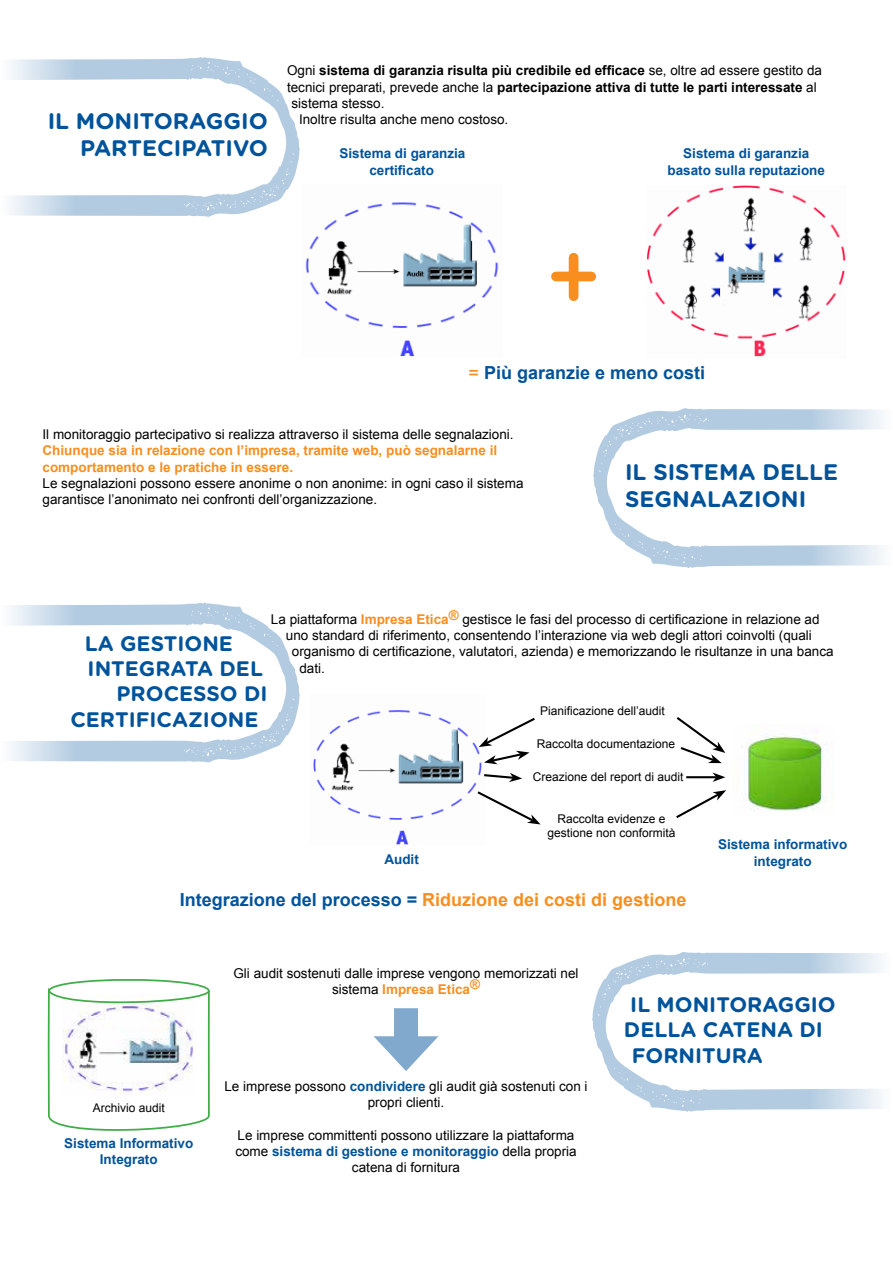
<style>
.page{position:relative;width:893px;height:1263px;background:#fff}
.page>*{position:absolute;margin:0;border:0;box-sizing:border-box;transform-origin:0 0}
.t1{font:700 22.5px/27px "Gotham Rounded";color:#00539b;text-align:right}
.t2{font:700 21px "Gotham Rounded";color:#00539b}
.t3{font:700 18px "Arial";color:#f78e1e}
.t4{font:700 18px "Arial";color:#00539b}
.t5{font:13.5px/16.2px "Arial";color:#000;text-align:center}
.t6{font:700 13.5px "Arial";color:#000}
.t7{font:700 13.5px/16.2px "Arial";color:#00539b;text-align:center}
.t8{font:700 13.5px/16.2px "Arial";color:#f78e1e}
.t9{font:12px/14.4px "Arial";color:#000;text-align:center}
.s1{font-weight:400}
.s2{font-weight:400;color:#f78e1e}
.s3{font-weight:700;color:#f78e1e}
.s4{color:#00539b}
.s5{font-weight:700;color:#00539b}
</style>
<div class="page">
<svg style="left:11px;top:57px;width:289px;height:160px"></svg>
<svg style="left:593px;top:408px;width:289px;height:160px"></svg>
<svg style="left:11px;top:602px;width:289px;height:160px"></svg>
<svg style="left:592px;top:952px;width:289px;height:160px"></svg>
<div style="left:569px;top:258px;width:9px;height:38px;background:#f78e1e"></div>
<div style="left:556px;top:272px;width:35px;height:9px;background:#f78e1e"></div>
<img style="left:305px;top:202px;width:194px;height:155px">
<img style="left:647px;top:185px;width:199px;height:172px">
<img style="left:747px;top:724px;width:81px;height:87px">
<img style="left:313px;top:710px;width:169px;height:135px">
<svg style="left:484px;top:773px;width:38px;height:9px"></svg>
<svg style="left:475px;top:789px;width:65px;height:35px"></svg>
<hr style="left:686px;top:776px;width:30px;height:2px;background:#000">
<svg style="left:712px;top:772px;width:13px;height:10px"></svg>
<svg style="left:676px;top:717px;width:49px;height:46px"></svg>
<svg style="left:676px;top:790px;width:50px;height:28px"></svg>
<svg style="left:479px;top:716px;width:56px;height:48px"></svg>
<div style="left:394px;top:1008px;width:24px;height:41px;background:#80a9cd"></div>
<svg style="left:374px;top:1036px;width:64px;height:35px"></svg>
<svg style="left:47px;top:979px;width:163px;height:152px"></svg>
<h1 class="t1" style="left:48px;top:107px;width:222px">IL MONITORAGGIO<br>PARTECIPATIVO</h1>
<p class="t6" style="left:287px;top:61px;width:536px"><span class="s1">Ogni</span> sistema di garanzia risulta più credibile ed efficace <span class="s1">se, oltre ad essere gestito da</span></p>
<p class="t6" style="left:287px;top:77px;width:531px"><span class="s1">tecnici preparati, prevede anche la</span> partecipazione attiva di tutte le parti interessate <span class="s1">al</span></p>
<p class="t5" style="left:292px;top:95px;width:95px">sistema stesso.</p>
<p class="t5" style="left:299px;top:111px;width:211px">Inoltre risulta anche meno costoso.</p>
<p class="t7" style="left:339px;top:146px;width:128px">Sistema di garanzia certificato</p>
<p class="t7" style="left:667px;top:146px;width:159px">Sistema di garanzia basato sulla reputazione</p>
<h3 class="t4" style="left:468px;top:360px;width:238px"><span class="s2">=</span> Più garanzie e meno costi</h3>
<p class="t5" style="left:43px;top:426px;width:473px">Il monitoraggio partecipativo si realizza attraverso il sistema delle segnalazioni.</p>
<p class="t8" style="left:43px;top:443px;width:456px">Chiunque sia in relazione con l’impresa, tramite web, può segnalarne il comportamento e le pratiche in essere.</p>
<p class="t5" style="left:43px;top:475px;width:482px;text-align:left">Le segnalazioni possono essere anonime o non anonime: in ogni caso il sistema garantisce l’anonimato nei confronti dell’organizzazione.</p>
<h1 class="t1" style="left:625px;top:458px;width:215px;text-align:left">IL SISTEMA DELLE<br>SEGNALAZIONI</h1>
<p class="t5" style="left:271px;top:611px;width:550px">La piattaforma <span class="s3">Impresa Etica</span><sup>®</sup> gestisce le fasi del processo di certificazione in relazione ad</p>
<p class="t5" style="left:286px;top:627px;width:527px">uno standard di riferimento, consentendo l’interazione via web degli attori coinvolti (quali</p>
<p class="t5" style="left:292px;top:643px;width:543px">organismo di certificazione, valutatori, azienda) e memorizzando le risultanze in una banca</p>
<p class="t5" style="left:299px;top:660px;width:27px">dati.</p>
<h2 class="t2" style="left:85px;top:628px;width:150px">LA GESTIONE</h2>
<h2 class="t2" style="left:88px;top:653px;width:177px">INTEGRATA DEL</h2>
<h2 class="t2" style="left:117px;top:678px;width:152px">PROCESSO DI</h2>
<h2 class="t2" style="left:70px;top:704px;width:190px">CERTIFICAZIONE</h2>
<p class="t9" style="left:540px;top:703px;width:126px">Pianificazione dell’audit</p>
<p class="t9" style="left:537px;top:736px;width:140px">Raccolta documentazione</p>
<p class="t9" style="left:533px;top:770px;width:152px">Creazione del report di audit</p>
<p class="t9" style="left:547px;top:811px;width:130px">Raccolta evidenze e gestione non conformità</p>
<p class="t7" style="left:718px;top:837px;width:131px">Sistema informativo integrato</p>
<p class="t7" style="left:384px;top:851px;width:36px">Audit</p>
<h3 class="t3" style="left:180px;top:887px;width:508px"><span class="s4">Integrazione del processo =</span> Riduzione dei costi di gestione</h3>
<p class="t5" style="left:233px;top:965px;width:347px">Gli audit sostenuti dalle imprese vengono memorizzati nel sistema <span class="s3">Impresa Etica</span><sup>®</sup></p>
<p class="t9" style="left:93px;top:1100px;width:74px">Archivio audit</p>
<p class="t7" style="left:64px;top:1135px;width:131px">Sistema Informativo<br>Integrato</p>
<p class="t5" style="left:224px;top:1078px;width:365px">Le imprese possono <span class="s5">condividere</span> gli audit già sostenuti con i propri clienti.</p>
<p class="t5" style="left:235px;top:1127px;width:343px">Le imprese committenti possono utilizzare la piattaforma come <span class="s5">sistema di gestione e monitoraggio</span> della propria catena di fornitura</p>
<h2 class="t2" style="left:630px;top:989px;width:207px">IL MONITORAGGIO</h2>
<h2 class="t2" style="left:624px;top:1014px;width:201px">DELLA CATENA DI</h2>
<h2 class="t2" style="left:632px;top:1040px;width:133px">FORNITURA</h2>
</div>
